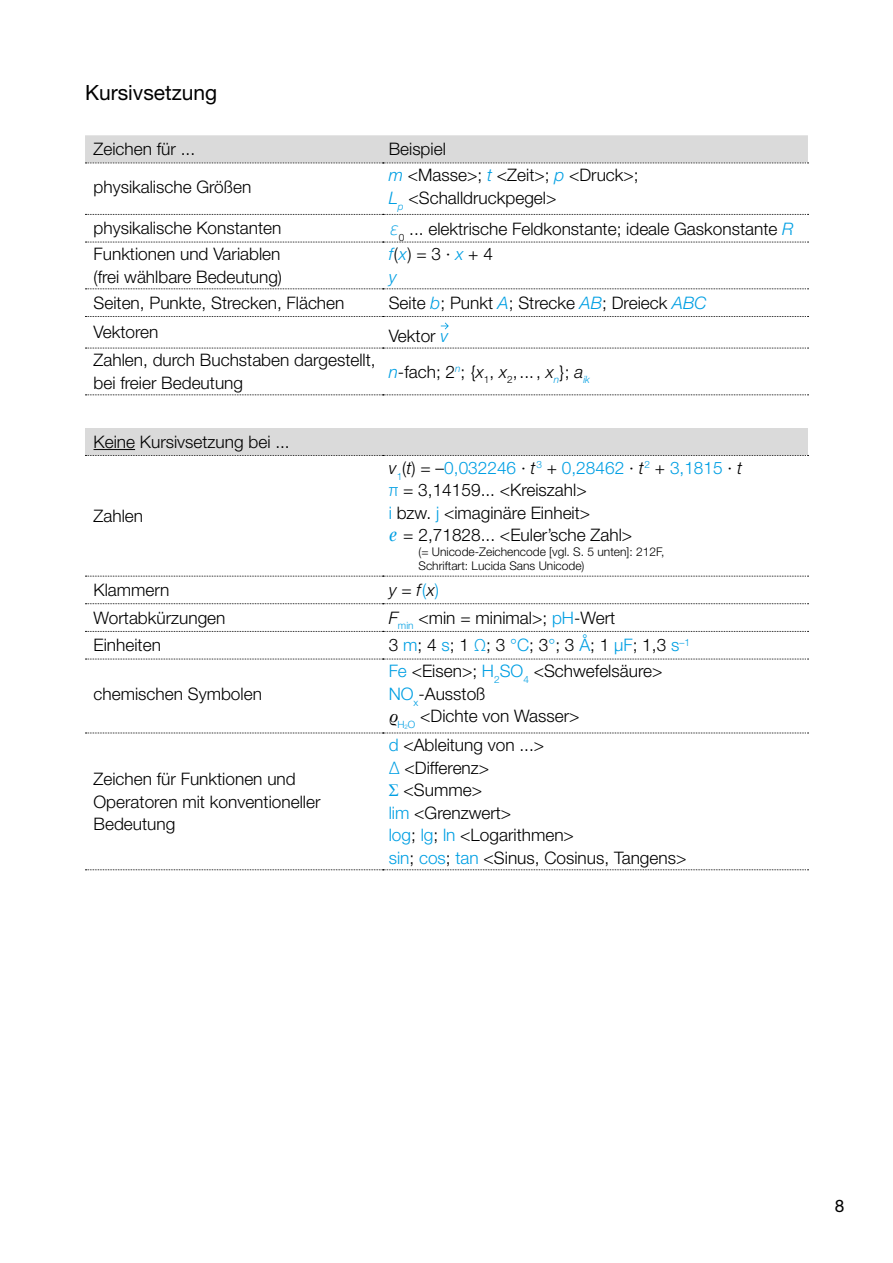
<style>
.page{position:relative;width:893px;height:1263px;background:#fff}
.page>*{position:absolute;margin:0;border:0;box-sizing:border-box;transform-origin:0 0}
.t1{font:21px "Helvetica Neue LT Std";color:#000}
.t2{font:300 17.25px/22.5px "Helvetica Neue LT Std";color:#000}
.t3{font:italic 300 17.25px "Helvetica Neue LT Std";color:#000}
.t4{font:17.25px "Helvetica Neue LT Std";color:#000}
.t5{font:300 12px/14.4px "Helvetica Neue LT Std";color:#000}
.s1{font-style:italic;color:#009fe3}
.s2{font-family:"DejaVu Sans";font-weight:200;font-style:italic;color:#009fe3}
.s3{font-style:italic}
.s4{color:#009fe3}
.s5{font-family:"Lucida Sans Unicode";font-weight:400;color:#009fe3}
.s6{font-style:normal}
.s7{font-style:normal;color:#009fe3}
.s8{font-family:"Times New Roman";font-weight:400;font-style:italic}
.s9{font-family:"Times New Roman";font-weight:400;color:#009fe3}
</style>
<div class="page">
<svg style="left:85px;top:135px;width:723px;height:29px;background:#d8d8d8"></svg>
<svg style="left:85px;top:214px;width:723px;height:1px"></svg>
<svg style="left:85px;top:242px;width:723px;height:1px"></svg>
<svg style="left:85px;top:288px;width:723px;height:1px"></svg>
<svg style="left:85px;top:348px;width:723px;height:1px"></svg>
<svg style="left:85px;top:394px;width:723px;height:1px"></svg>
<svg style="left:85px;top:316px;width:723px;height:13px"></svg>
<div style="left:85px;top:428px;width:723px;height:27px;background:#dadada"></div>
<svg style="left:85px;top:455px;width:723px;height:1px"></svg>
<svg style="left:85px;top:576px;width:723px;height:1px"></svg>
<svg style="left:85px;top:603px;width:723px;height:1px"></svg>
<svg style="left:85px;top:631px;width:723px;height:1px"></svg>
<svg style="left:85px;top:659px;width:723px;height:1px"></svg>
<svg style="left:85px;top:733px;width:723px;height:1px"></svg>
<svg style="left:85px;top:869px;width:723px;height:1px"></svg>
<hr style="left:94px;top:449px;width:41px;height:1px;background:#000">
<p class="t1" style="left:85px;top:80px;width:134px">Kursivsetzung</p>
<p class="t2" style="left:94px;top:138px;width:103px">Zeichen für ...</p>
<p class="t2" style="left:389px;top:138px;width:59px">Beispiel</p>
<p class="t2" style="left:94px;top:175px;width:159px">physikalische Größen</p>
<p class="t2" style="left:389px;top:164px;width:251px"><span class="s1">m</span> &lt;Masse&gt;; <span class="s1">t</span> &lt;Zeit&gt;; <span class="s1">p</span> &lt;Druck&gt;;<br><span class="s1">L</span><sub>p</sub> &lt;Schalldruckpegel&gt;</p>
<p class="t2" style="left:94px;top:217px;width:189px">physikalische Konstanten</p>
<p class="t2" style="left:389px;top:217px;width:406px"><span class="s2">ε</span><sub>0</sub> ... elektrische Feldkonstante; ideale Gaskonstante <span class="s1">R</span></p>
<p class="t2" style="left:94px;top:243px;width:190px">Funktionen und Variablen (frei wählbare Bedeutung)</p>
<p class="t2" style="left:389px;top:243px;width:106px"><span class="s1">f</span>(<span class="s1">x</span>) = 3 · <span class="s1">x</span> + 4 <span class="s1">y</span></p>
<p class="t2" style="left:94px;top:291px;width:252px">Seiten, Punkte, Strecken, Flächen</p>
<p class="t2" style="left:389px;top:291px;width:320px">Seite <span class="s1">b</span>; Punkt <span class="s1">A</span>; Strecke <span class="s1">AB</span>; Dreieck <span class="s1">ABC</span></p>
<p class="t2" style="left:94px;top:321px;width:66px">Vektoren</p>
<p class="t2" style="left:389px;top:324px;width:61px">Vektor <span class="s1">v</span></p>
<p class="t2" style="left:94px;top:349px;width:284px">Zahlen, durch Buchstaben dargestellt, bei freier Bedeutung</p>
<p class="t2" style="left:389px;top:360px;width:203px"><span class="s1">n</span>-fach; 2<sup>n</sup>; {<span class="s3">x</span><sub>1</sub>, <span class="s3">x</span><sub>2</sub>,..., <span class="s3">x</span><sub>n</sub>}; <span class="s3">a</span><sub>ik</sub></p>
<p class="t2" style="left:94px;top:430px;width:198px">Keine Kursivsetzung bei ...</p>
<p class="t2" style="left:94px;top:504px;width:51px">Zahlen</p>
<p class="t2" style="left:389px;top:456px;width:355px"><span class="s3">v</span><sub>1</sub>(<span class="s3">t</span>) = –<span class="s4">0,032246</span> · <span class="s3">t</span><sup>3</sup> + <span class="s4">0,28462</span> · <span class="s3">t</span><sup>2</sup> + <span class="s4">3,1815</span> · <span class="s3">t </span><span class="s4">π</span> = 3,14159... &lt;Kreiszahl&gt;<br><span class="s4">i</span> bzw. <span class="s4">j</span> &lt;imaginäre Einheit&gt;<br><span class="s5">ℯ</span> = 2,71828... &lt;Euler’sche Zahl&gt;</p>
<p class="t5" style="left:418px;top:544px;width:247px">(= Unicode-Zeichencode [vgl. S. 5 unten]: 212F,<br>Schriftart: Lucida Sans Unicode)</p>
<p class="t2" style="left:94px;top:578px;width:78px">Klammern</p>
<p class="t3" style="left:389px;top:580px;width:52px">y <span class="s6">=</span> f<span class="s7">(</span>x<span class="s7">)</span></p>
<p class="t2" style="left:94px;top:606px;width:133px">Wortabkürzungen</p>
<p class="t2" style="left:389px;top:606px;width:228px"><span class="s3">F</span><sub>min</sub> &lt;min = minimal&gt;; <span class="s4">pH</span>-Wert</p>
<p class="t2" style="left:94px;top:634px;width:69px">Einheiten</p>
<p class="t2" style="left:389px;top:634px;width:303px">3 <span class="s4">m</span>; 4 <span class="s4">s</span>; 1 <span class="s4">Ω</span>; 3 <span class="s4">°C</span>; 3<span class="s4">°</span>; 3 <span class="s4">Å</span>; 1 <span class="s4">μF</span>; 1,3 <span class="s4">s</span><sup>–1</sup></p>
<p class="t2" style="left:94px;top:682px;width:170px">chemischen Symbolen</p>
<p class="t2" style="left:389px;top:660px;width:275px"><span class="s4">Fe</span> &lt;Eisen&gt;; <span class="s4">H</span><sub>2</sub><span class="s4">SO</span><sub>4</sub> &lt;Schwefelsäure&gt;<br><span class="s4">NO</span><sub>x</sub>-Ausstoß<br><span class="s8">ϱ</span><sub>H</sub><sub>2</sub><sub>O</sub> &lt;Dichte von Wasser&gt;</p>
<p class="t2" style="left:94px;top:767px;width:228px">Zeichen für Funktionen und<br>Operatoren mit konventioneller<br>Bedeutung</p>
<p class="t2" style="left:389px;top:733px;width:299px"><span class="s4">d</span> &lt;Ableitung von ...&gt;<br><span class="s4">∆</span> &lt;Differenz&gt;<br><span class="s9">Σ</span> &lt;Summe&gt;<br><span class="s4">lim</span> &lt;Grenzwert&gt;<br><span class="s4">log</span>; <span class="s4">lg</span>; <span class="s4">ln</span> &lt;Logarithmen&gt;<br><span class="s4">sin</span>; <span class="s4">cos</span>; <span class="s4">tan</span> &lt;Sinus, Cosinus, Tangens&gt;</p>
<p class="t4" style="left:835px;top:1195px;width:11px">8</p>
</div>
